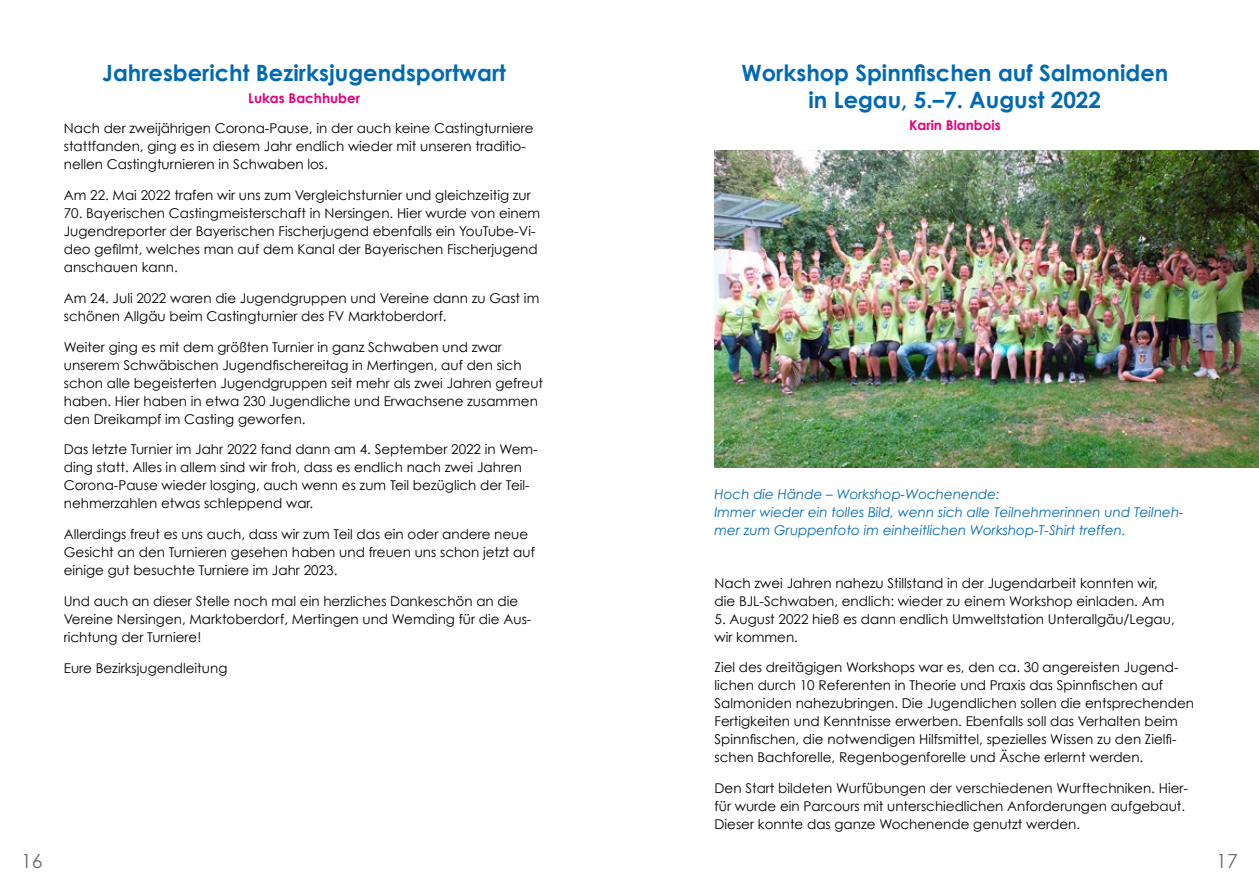
<style>
.page{position:relative;width:1259px;height:893px;background:#fff}
.page>*{position:absolute;margin:0;border:0;box-sizing:border-box;transform-origin:0 0}
.t1{font:700 22.5px/27px "Century Gothic";color:#0069b4;text-align:center}
.t2{font:19.5px "Century Gothic";color:#706f6f}
.t3{font:13.5px/18px "Century Gothic";color:#000}
.t4{font:italic 13.5px/18px "Century Gothic";color:#0069b4}
.t5{font:700 13.5px "Century Gothic";color:#e6007d}
</style>
<div class="page">
<img style="left:714px;top:150px;width:545px;height:318px">
<h1 class="t1" style="left:102px;top:58px;width:405px">Jahresbericht Bezirksjugendsportwart</h1>
<p class="t5" style="left:248px;top:90px;width:114px">Lukas Bachhuber</p>
<p class="t3" style="left:64px;top:119px;width:471px">Nach der zweijährigen Corona-Pause, in der auch keine Castingturniere stattfanden, ging es in diesem Jahr endlich wieder mit unseren traditio&shy;nellen Castingturnieren in Schwaben los.</p>
<p class="t3" style="left:64px;top:186px;width:468px">Am 22. Mai 2022 trafen wir uns zum Vergleichsturnier und gleichzeitig zur</p>
<p class="t3" style="left:64px;top:204px;width:478px">70. Bayerischen Castingmeisterschaft in Nersingen. Hier wurde von einem Jugendreporter der Bayerischen Fischerjugend ebenfalls ein YouTube-Vi&shy;deo gefilmt, welches man auf dem Kanal der Bayerischen Fischerjugend anschauen kann.</p>
<p class="t3" style="left:64px;top:289px;width:477px">Am 24. Juli 2022 waren die Jugendgruppen und Vereine dann zu Gast im schönen Allgäu beim Castingturnier des FV Marktoberdorf.</p>
<p class="t3" style="left:64px;top:338px;width:481px">Weiter ging es mit dem größten Turnier in ganz Schwaben und zwar unserem Schwäbischen Jugendfischereitag in Mertingen, auf den sich schon alle begeisterten Jugendgruppen seit mehr als zwei Jahren gefreut haben. Hier haben in etwa 230 Jugendliche und Erwachsene zusammen den Dreikampf im Casting geworfen.</p>
<p class="t3" style="left:64px;top:440px;width:475px">Das letzte Turnier im Jahr 2022 fand dann am 4. September 2022 in Wem&shy;ding statt. Alles in allem sind wir froh, dass es endlich nach zwei Jahren Corona-Pause wieder losging, auch wenn es zum Teil bezüglich der Teil&shy;nehmerzahlen etwas schleppend war.</p>
<p class="t3" style="left:64px;top:525px;width:473px">Allerdings freut es uns auch, dass wir zum Teil das ein oder andere neue<br>Gesicht an den Turnieren gesehen haben und freuen uns schon jetzt auf einige gut besuchte Turniere im Jahr 2023.</p>
<p class="t3" style="left:64px;top:592px;width:469px">Und auch an dieser Stelle noch mal ein herzliches Dankeschön an die<br>Vereine Nersingen, Marktoberdorf, Mertingen und Wemding für die Aus&shy;richtung der Turniere!</p>
<p class="t3" style="left:64px;top:659px;width:165px">Eure Bezirksjugendleitung</p>
<h1 class="t1" style="left:741px;top:58px;width:428px">Workshop Spinnfischen auf Salmoniden in Legau, 5.–7. August 2022</h1>
<p class="t5" style="left:909px;top:117px;width:93px">Karin Blanbois</p>
<p class="t4" style="left:714px;top:485px;width:471px">Hoch die Hände – Workshop-Wochenende:<br>Immer wieder ein tolles Bild, wenn sich alle Teilnehmerinnen und Teilneh&shy;mer zum Gruppenfoto im einheitlichen Workshop-T-Shirt treffen.</p>
<p class="t3" style="left:714px;top:574px;width:451px">Nach zwei Jahren nahezu Stillstand in der Jugendarbeit konnten wir, die BJL-Schwaben, endlich: wieder zu einem Workshop einladen. Am</p>
<p class="t3" style="left:714px;top:610px;width:462px">5. August 2022 hieß es dann endlich Umweltstation Unterallgäu/Legau, wir kommen.</p>
<p class="t3" style="left:714px;top:658px;width:481px">Ziel des dreitägigen Workshops war es, den ca. 30 angereisten Jugend&shy;lichen durch 10 Referenten in Theorie und Praxis das Spinnfischen auf Salmoniden nahezubringen. Die Jugendlichen sollen die entsprechenden Fertigkeiten und Kenntnisse erwerben. Ebenfalls soll das Verhalten beim Spinnfischen, die notwendigen Hilfsmittel, spezielles Wissen zu den Zielfi&shy;schen Bachforelle, Regenbogenforelle und Äsche erlernt werden.</p>
<p class="t3" style="left:714px;top:779px;width:475px">Den Start bildeten Wurfübungen der verschiedenen Wurftechniken. Hier&shy;für wurde ein Parcours mit unterschiedlichen Anforderungen aufgebaut.<br>Dieser konnte das ganze Wochenende genutzt werden.</p>
<h2 class="t2" style="left:21px;top:849px;width:23px">16</h2>
<h2 class="t2" style="left:1216px;top:849px;width:23px">17</h2>
</div>
